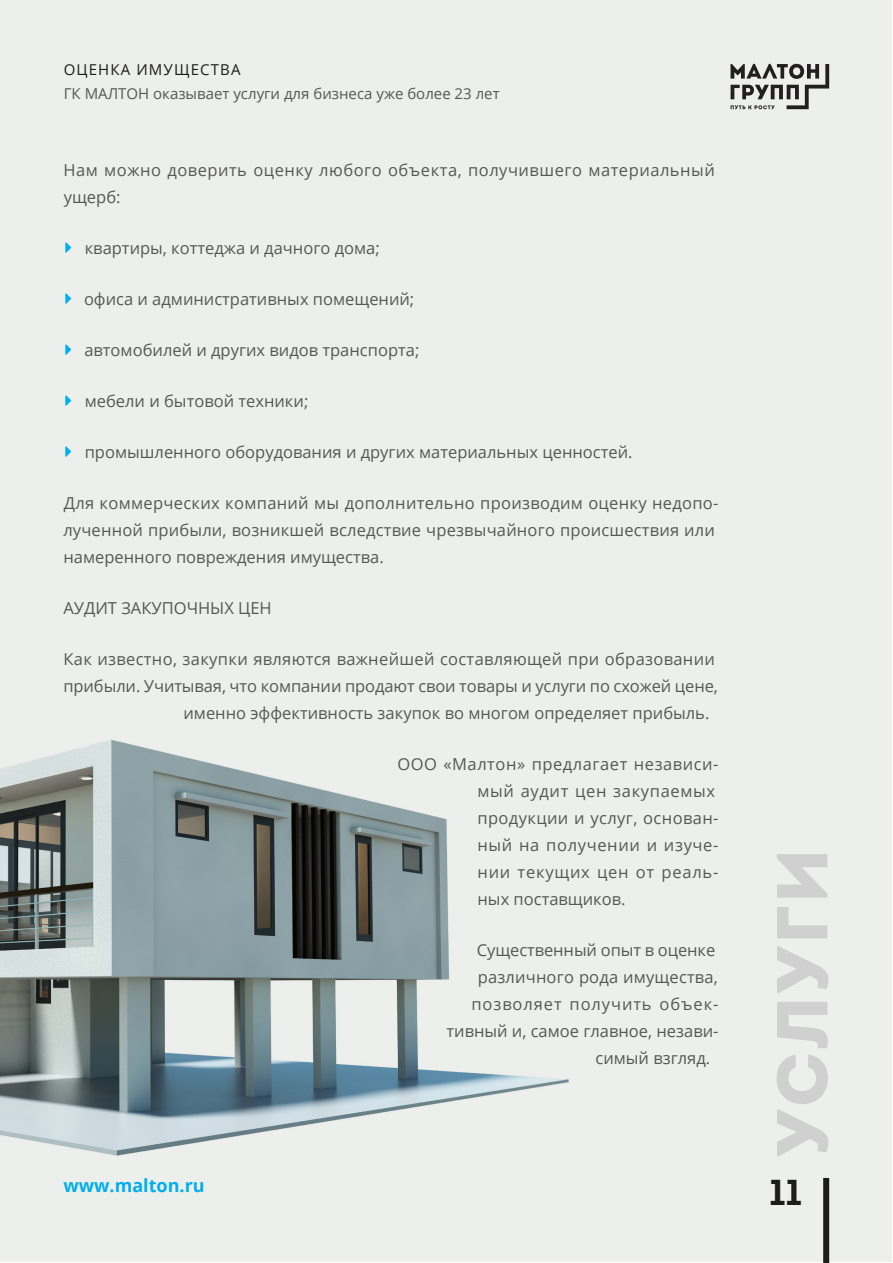
<style>
.page{position:relative;width:893px;height:1263px;background:#fff}
.page>*{position:absolute;margin:0;border:0;box-sizing:border-box;transform-origin:0 0}
.t1{font:900 72px "Intro";letter-spacing:.04em;color:#d0d0d0}
.t2{font:700 36px "Intro";color:#1d1c1b}
.t3{font:700 18px "Open Sans";color:#00aeef}
.Main_P{font:16.5px/27px "Open Sans";color:#575756}
.Main_P-2{font:16.5px/27px "Open Sans";letter-spacing:.035em;color:#575756}
.Main_P-3{font:16.5px/27px "Open Sans";letter-spacing:.03em;color:#575756}
.Main_P-4{font:16.5px "Open Sans";letter-spacing:.02em;color:#575756}
.Main_P-5{font:16.5px "Open Sans";letter-spacing:.055em;color:#575756}
.t4{font:15px "Open Sans";color:#575756}
.t5{font:15px "Open Sans";letter-spacing:.075em;color:#1d1c1b}
</style>
<div class="page">
<div style="left:0;top:1px;width:892px;height:1261px;background:#edefed"></div>
<div style="left:823px;top:1178px;width:6px;height:85px;background:#1d1c1b"></div>
<svg style="left:730px;top:63px;width:99px;height:46px"></svg>
<img style="left:0;top:739px;width:569px;height:417px">
<p class="t5" style="left:64px;top:60px;width:178px">ОЦЕНКА ИМУЩЕСТВА</p>
<p class="t4" style="left:64px;top:84px;width:437px">ГК МАЛТОН оказывает услуги для бизнеса уже более 23 лет</p>
<p class="Main_P-3" style="left:63px;top:156px;width:653px">Нам можно доверить оценку любого объекта, получившего материальный ущерб:</p>
<p class="Main_P" style="left:85px;top:234px;width:297px">квартиры, коттеджа и дачного дома;</p>
<p class="Main_P" style="left:84px;top:285px;width:332px">офиса и административных помещений;</p>
<p class="Main_P" style="left:84px;top:336px;width:336px">автомобилей и других видов транспорта;</p>
<p class="Main_P" style="left:85px;top:387px;width:225px">мебели и бытовой техники;</p>
<p class="Main_P" style="left:85px;top:438px;width:549px">промышленного оборудования и других материальных ценностей.</p>
<p class="Main_P" style="left:63px;top:489px;width:657px">Для коммерческих компаний мы дополнительно производим оценку недопо&shy;лученной прибыли, возникшей вследствие чрезвычайного происшествия или намеренного повреждения имущества.</p>
<p class="Main_P" style="left:63px;top:594px;width:210px">АУДИТ ЗАКУПОЧНЫХ ЦЕН</p>
<p class="Main_P-4" style="left:63px;top:648px;width:653px">Как известно, закупки являются важнейшей составляющей при образовании</p>
<p class="Main_P" style="left:63px;top:672px;width:656px">прибыли. Учитывая, что компании продают свои товары и услуги по схожей цене,</p>
<p class="Main_P" style="left:183px;top:699px;width:527px">именно эффективность закупок во многом определяет прибыль.</p>
<p class="Main_P-2" style="left:477px;top:750px;width:242px;text-indent:-80px">ООО «Малтон» предлагает независи&shy;мый аудит цен закупаемых продукции и услуг, основан&shy;ный на получении и изуче&shy;нии текущих цен от реаль&shy;ных поставщиков.</p>
<p class="Main_P" style="left:477px;top:936px;width:240px">Существенный опыт в оценке</p>
<p class="Main_P" style="left:478px;top:963px;width:241px">различного рода имущества,</p>
<p class="Main_P-5" style="left:471px;top:993px;width:248px">позволяет получить объек-</p>
<p class="Main_P" style="left:446px;top:1017px;width:273px">тивный и, самое главное, незави-</p>
<p class="Main_P" style="left:595px;top:1044px;width:116px">симый взгляд.</p>
<p class="t3" style="left:63px;top:1172px;width:143px">www.malton.ru</p>
<p class="t1" style="left:755px;top:1157px;width:309px;rotate:-90deg">УСЛУГИ</p>
<h2 class="t2" style="left:769px;top:1169px;width:34px">11</h2>
</div>
